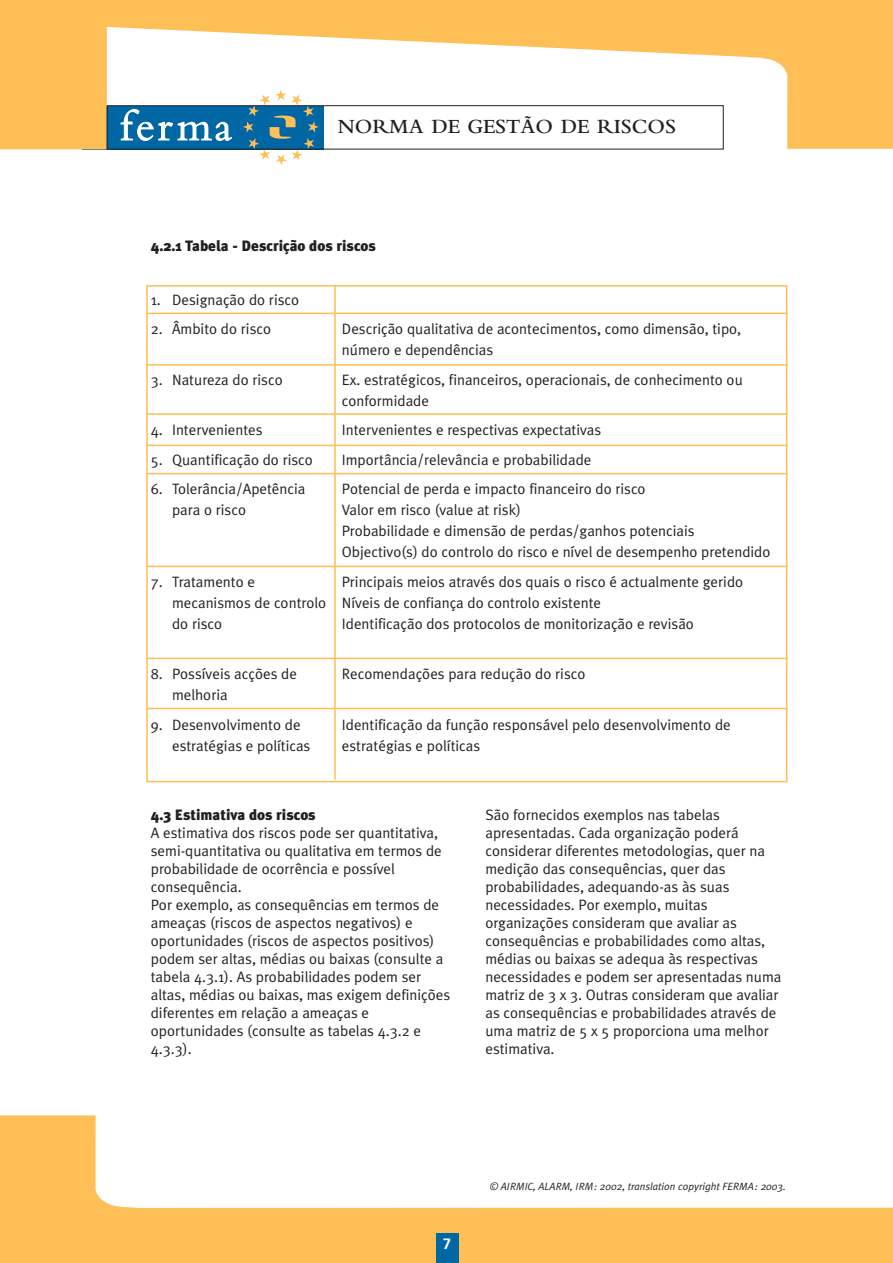
<style>
.page{position:relative;width:893px;height:1263px;background:#fff}
.page>*{position:absolute;margin:0;border:0;box-sizing:border-box;transform-origin:0 0}
.t1{font:600 21px "Bembo";color:#231f20}
.t2{font:15px/18px "Meta Plus Normal";color:#231f20}
.t3{font:900 15px "Meta Plus";color:#231f20}
.t4{font:700 15px "Frutiger";color:#fff}
.t5{font:italic 10.5px "Meta Plus Normal";color:#231f20}
</style>
<div class="page">
<div style="left:146px;top:285px;width:641px;height:497px;border:2px solid #fdbf56"></div>
<svg style="left:0;top:1115px;width:892px;height:148px"></svg>
<div style="left:436px;top:1233px;width:22px;height:30px;background:#0067a5"></div>
<svg style="left:243px;top:149px;width:76px;height:16px"></svg>
<svg style="left:0;top:0;width:892px;height:149px"></svg>
<div style="left:107px;top:105px;width:616px;height:44px;border:1px solid #231f20"></div>
<div style="left:485px;top:1180px;width:302px;height:19px;background:#fff"></div>
<hr style="left:334px;top:285px;width:2px;height:495px;background:#fdbf56">
<hr style="left:146px;top:313px;width:641px;height:1px;background:#fdbf56">
<hr style="left:146px;top:364px;width:641px;height:2px;background:#fdbf56">
<hr style="left:146px;top:413px;width:641px;height:2px;background:#fdbf56">
<hr style="left:146px;top:445px;width:641px;height:1px;background:#fdbf56">
<hr style="left:146px;top:473px;width:641px;height:1px;background:#fdbf56">
<hr style="left:146px;top:566px;width:641px;height:1px;background:#fdbf56">
<hr style="left:146px;top:658px;width:641px;height:1px;background:#fdbf56">
<hr style="left:146px;top:708px;width:641px;height:1px;background:#fdbf56">
<h1 class="t1" style="left:338px;top:119px;width:340px">NORMA DE GESTÃO DE RISCOS</h1>
<p class="t3" style="left:151px;top:240px;width:227px">4.2.1 Tabela - Descrição dos riscos</p>
<p class="t2" style="left:151px;top:291px;width:150px">1. Designação do risco</p>
<p class="t2" style="left:151px;top:321px;width:122px">2. Âmbito do risco</p>
<p class="t2" style="left:151px;top:371px;width:133px">3. Natureza do risco</p>
<p class="t2" style="left:151px;top:422px;width:113px">4. Intervenientes</p>
<p class="t2" style="left:151px;top:451px;width:164px">5. Quantificação do risco</p>
<p class="t2" style="left:172px;top:479px;width:135px;line-height:21px;text-indent:-21px">6. Tolerância/Apetência para o risco</p>
<p class="t2" style="left:342px;top:319px;width:401px;line-height:21px">Descrição qualitativa de acontecimentos, como dimensão, tipo, número e dependências</p>
<p class="t2" style="left:342px;top:370px;width:402px;line-height:21px">Ex. estratégicos, financeiros, operacionais, de conhecimento ou conformidade</p>
<p class="t2" style="left:342px;top:416px;width:305px;line-height:29.5px">Intervenientes e respectivas expectativas<br>Importância/relevância e probabilidade<br>Potencial de perda e impacto financeiro do risco</p>
<p class="t2" style="left:342px;top:500px;width:430px;line-height:21px">Valor em risco (value at risk)<br>Probabilidade e dimensão de perdas/ganhos potenciais<br>Objectivo(s) do controlo do risco e nível de desempenho pretendido</p>
<p class="t2" style="left:342px;top:572px;width:403px;line-height:21px">Principais meios através dos quais o risco é actualmente gerido<br>Níveis de confiança do controlo existente<br>Identificação dos protocolos de monitorização e revisão</p>
<p class="t2" style="left:342px;top:666px;width:245px">Recomendações para redução do risco</p>
<p class="t2" style="left:342px;top:715px;width:390px;line-height:21px">Identificação da função responsável pelo desenvolvimento de estratégias e políticas</p>
<p class="t2" style="left:172px;top:572px;width:156px;line-height:21px;text-indent:-21px">7. Tratamento e mecanismos de controlo do risco</p>
<p class="t2" style="left:172px;top:665px;width:126px;line-height:21px;text-indent:-21px">8. Possíveis acções de melhoria</p>
<p class="t2" style="left:172px;top:715px;width:140px;line-height:21px;text-indent:-21px">9. Desenvolvimento de estratégias e políticas</p>
<p class="t3" style="left:151px;top:809px;width:166px">4.3 Estimativa dos riscos</p>
<p class="t2" style="left:151px;top:825px;width:301px">A estimativa dos riscos pode ser quantitativa, semi-quantitativa ou qualitativa em termos de probabilidade de ocorrência e possível consequência.<br>Por exemplo, as consequências em termos de ameaças (riscos de aspectos negativos) e oportunidades (riscos de aspectos positivos) podem ser altas, médias ou baixas (consulte a tabela 4.3.1). As probabilidades podem ser altas, médias ou baixas, mas exigem definições diferentes em relação a ameaças e oportunidades (consulte as tabelas 4.3.2 e 4.3.3).</p>
<p class="t2" style="left:485px;top:807px;width:297px">São fornecidos exemplos nas tabelas apresentadas. Cada organização poderá considerar diferentes metodologias, quer na medição das consequências, quer das probabilidades, adequando-as às suas necessidades. Por exemplo, muitas organizações consideram que avaliar as consequências e probabilidades como altas, médias ou baixas se adequa às respectivas necessidades e podem ser apresentadas numa matriz de 3 x 3. Outras consideram que avaliar as consequências e probabilidades através de uma matriz de 5 x 5 proporciona uma melhor estimativa.</p>
<p class="t4" style="left:443px;top:1238px;width:10px">7</p>
<p class="t5" style="left:490px;top:1182px;width:297px">© AIRMIC, ALARM, IRM: 2002, translation copyright FERMA: 2003.</p>
</div>
